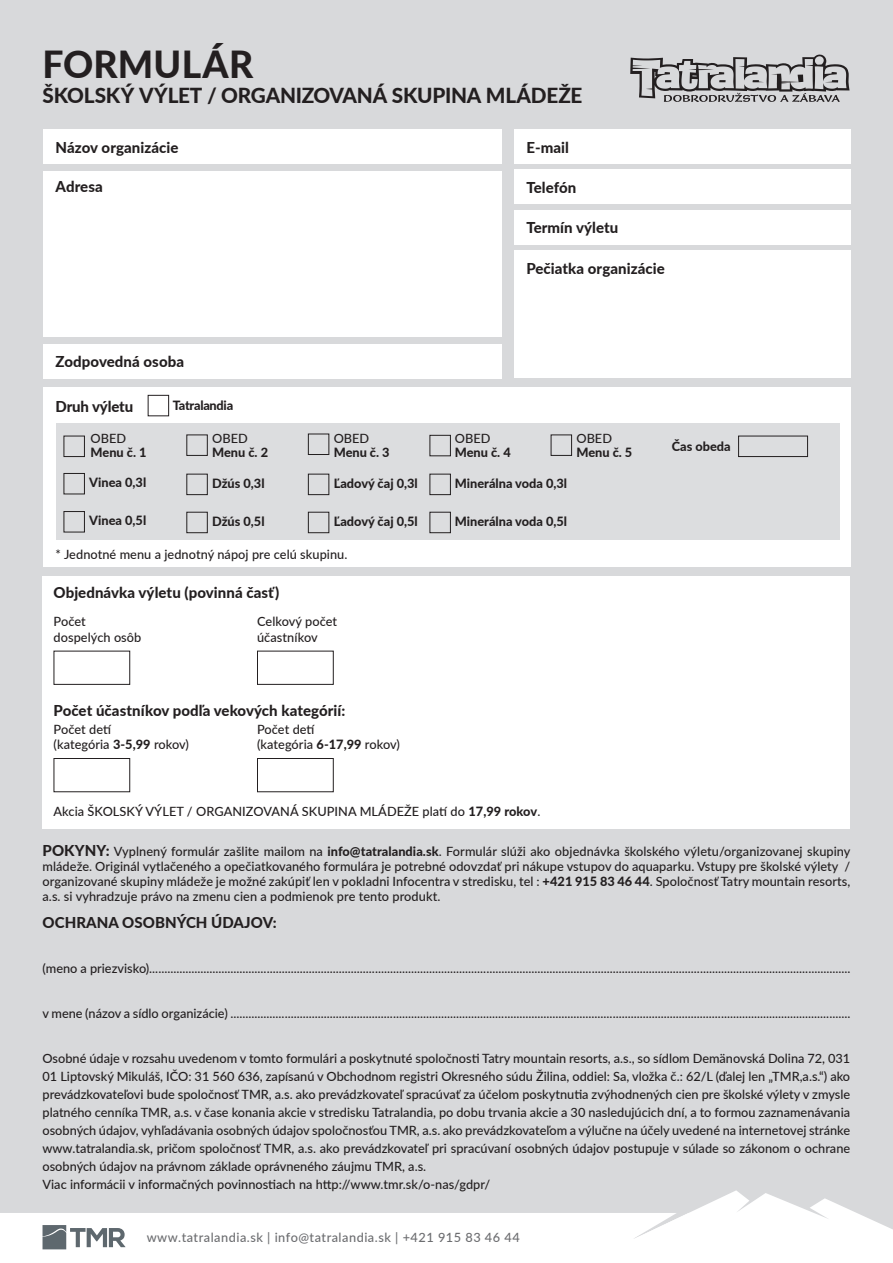
<style>
.page{position:relative;width:893px;height:1263px;background:#d8d9db}
.page>*{position:absolute;margin:0;border:0;box-sizing:border-box;transform-origin:0 0}
.t1{font:800 37.35px "Lato";letter-spacing:.005em;color:#231f20}
.t2{font:800 20.7px "Lato";letter-spacing:-.01em;color:#231f20}
.t3{font:800 15px "Lato";letter-spacing:.005em;color:#231f20}
.t4{font:500 12.75px/15.3px "Lato";color:#231f20}
.t5{font:800 12.75px "Lato";color:#231f20}
.t6{font:500 12.75px "Lato";letter-spacing:.04em;color:#6c6d70}
.t7{font:800 12.75px "Lato";letter-spacing:-.02em;color:#231f20}
.s1{font-weight:800}
.s2{font-weight:800;font-size:15px}
</style>
<div class="page">
<svg style="left:0;top:1190px;width:893px;height:73px"></svg>
<div style="left:43px;top:387px;width:807px;height:179px;background:#fff"></div>
<svg style="left:630px;top:54px;width:219px;height:48px"></svg>
<div style="left:43px;top:130px;width:459px;height:34px;background:#fff"></div>
<div style="left:514px;top:130px;width:336px;height:34px;background:#fff"></div>
<div style="left:514px;top:170px;width:336px;height:34px;background:#fff"></div>
<div style="left:514px;top:210px;width:336px;height:34px;background:#fff"></div>
<div style="left:514px;top:250px;width:336px;height:128px;background:#fff"></div>
<div style="left:43px;top:171px;width:459px;height:165px;background:#fff"></div>
<div style="left:43px;top:344px;width:459px;height:34px;background:#fff"></div>
<div style="left:148px;top:395px;width:21px;height:21px;border:1px solid #231f20"></div>
<div style="left:43px;top:577px;width:807px;height:252px;background:#fff"></div>
<div style="left:54px;top:651px;width:76px;height:34px;border:1px solid #231f20"></div>
<div style="left:54px;top:758px;width:76px;height:34px;border:1px solid #231f20"></div>
<div style="left:257px;top:651px;width:77px;height:34px;border:1px solid #231f20"></div>
<div style="left:56px;top:423px;width:783px;height:117px;background:#dcdddf"></div>
<div style="left:64px;top:436px;width:21px;height:21px;border:1px solid #231f20"></div>
<div style="left:308px;top:434px;width:21px;height:21px;border:1px solid #231f20"></div>
<div style="left:738px;top:436px;width:70px;height:21px;border:1px solid #231f20"></div>
<div style="left:186px;top:434px;width:22px;height:22px;border:1px solid #231f20"></div>
<div style="left:429px;top:435px;width:22px;height:21px;border:1px solid #231f20"></div>
<div style="left:551px;top:434px;width:21px;height:22px;border:1px solid #231f20"></div>
<div style="left:64px;top:473px;width:21px;height:21px;border:1px solid #231f20"></div>
<div style="left:186px;top:474px;width:22px;height:21px;border:1px solid #231f20"></div>
<div style="left:429px;top:474px;width:22px;height:21px;border:1px solid #231f20"></div>
<div style="left:308px;top:474px;width:21px;height:21px;border:1px solid #231f20"></div>
<div style="left:64px;top:511px;width:21px;height:21px;border:1px solid #231f20"></div>
<div style="left:186px;top:512px;width:22px;height:21px;border:1px solid #231f20"></div>
<div style="left:429px;top:512px;width:22px;height:21px;border:1px solid #231f20"></div>
<div style="left:308px;top:512px;width:21px;height:21px;border:1px solid #231f20"></div>
<div style="left:257px;top:758px;width:77px;height:34px;border:1px solid #231f20"></div>
<h1 class="t1" style="left:43px;top:36px;width:212px">FORMULÁR</h1>
<h2 class="t2" style="left:43px;top:80px;width:541px">ŠKOLSKÝ VÝLET / ORGANIZOVANÁ SKUPINA MLÁDEŽE</h2>
<p class="t3" style="left:56px;top:136px;width:124px">Názov organizácie</p>
<p class="t3" style="left:56px;top:175px;width:49px">Adresa</p>
<p class="t3" style="left:56px;top:350px;width:130px">Zodpovedná osoba</p>
<p class="t3" style="left:56px;top:395px;width:79px">Druh výletu</p>
<p class="t7" style="left:173px;top:396px;width:62px">Tatralandia</p>
<p class="t4" style="left:91px;top:430px;width:37px">OBED</p>
<p class="t5" style="left:91px;top:443px;width:57px">Menu č. 1</p>
<p class="t4" style="left:212px;top:430px;width:37px">OBED</p>
<p class="t5" style="left:212px;top:443px;width:57px">Menu č. 2</p>
<p class="t4" style="left:334px;top:430px;width:37px">OBED</p>
<p class="t5" style="left:334px;top:443px;width:57px">Menu č. 3</p>
<p class="t3" style="left:526px;top:136px;width:44px">E-mail</p>
<p class="t3" style="left:526px;top:176px;width:51px">Telefón</p>
<p class="t3" style="left:526px;top:217px;width:93px">Termín výletu</p>
<p class="t3" style="left:526px;top:257px;width:140px">Pečiatka organizácie</p>
<p class="t4" style="left:455px;top:430px;width:37px">OBED</p>
<p class="t5" style="left:455px;top:443px;width:57px">Menu č. 4</p>
<p class="t4" style="left:576px;top:430px;width:37px">OBED</p>
<p class="t5" style="left:576px;top:443px;width:57px">Menu č. 5</p>
<p class="t5" style="left:672px;top:437px;width:60px">Čas obeda</p>
<p class="t5" style="left:89px;top:473px;width:58px">Vinea 0,3l</p>
<p class="t5" style="left:212px;top:474px;width:54px">Džús 0,3l</p>
<p class="t5" style="left:334px;top:474px;width:85px">Ľadový čaj 0,3l</p>
<p class="t5" style="left:455px;top:474px;width:114px">Minerálna voda 0,3l</p>
<p class="t5" style="left:89px;top:511px;width:58px">Vinea 0,5l</p>
<p class="t5" style="left:212px;top:512px;width:54px">Džús 0,5l</p>
<p class="t5" style="left:334px;top:512px;width:85px">Ľadový čaj 0,5l</p>
<p class="t5" style="left:455px;top:512px;width:114px">Minerálna voda 0,5l</p>
<p class="t4" style="left:56px;top:546px;width:293px">* Jednotné menu a jednotný nápoj pre celú skupinu.</p>
<p class="t3" style="left:54px;top:581px;width:227px">Objednávka výletu (povinná časť)</p>
<p class="t4" style="left:54px;top:614px;width:89px">Počet dospelých osôb</p>
<p class="t4" style="left:257px;top:614px;width:82px">Celkový počet účastníkov</p>
<p class="t3" style="left:54px;top:700px;width:293px">Počet účastníkov podľa vekových kategórií:</p>
<p class="t4" style="left:54px;top:721px;width:137px">Počet detí<br>(kategória <span class="s1">3-5,99</span> rokov)</p>
<p class="t4" style="left:257px;top:721px;width:144px">Počet detí<br>(kategória <span class="s1">6-17,99</span> rokov)</p>
<p class="t4" style="left:54px;top:803px;width:488px">Akcia ŠKOLSKÝ VÝLET / ORGANIZOVANÁ SKUPINA MLÁDEŽE platí do <span class="s1">17,99 rokov</span>.</p>
<p class="t4" style="left:43px;top:843px;width:809px;text-align:justify"><span class="s2">POKYNY:</span> Vyplnený formulár zašlite mailom na <span class="s1">info@tatralandia.sk</span>. Formulár slúži ako objednávka školského výletu/organizovanej skupiny mládeže. Originál vytlačeného a opečiatkovaného formulára je potrebné odovzdať pri nákupe vstupov do aquaparku. Vstupy pre školské výlety / organizované skupiny mládeže je možné zakúpiť len v pokladni Infocentra v stredisku, tel : <span class="s1">+421 915 83 46 44</span>. Spoločnosť Tatry mountain resorts, a.s. si vyhradzuje právo na zmenu cien a podmienok pre tento produkt.</p>
<p class="t3" style="left:43px;top:912px;width:236px">OCHRANA OSOBNÝCH ÚDAJOV:</p>
<p class="t4" style="left:43px;top:961px;width:809px">(meno a priezvisko).........................................................................................................................................................................................................................................</p>
<p class="t4" style="left:43px;top:1005px;width:809px">v mene (názov a sídlo organizácie) ..............................................................................................................................................................................................................</p>
<p class="t4" style="left:43px;top:1049px;width:809px;line-height:18px">Osobné údaje v rozsahu uvedenom v tomto formulári a poskytnuté spoločnosti Tatry mountain resorts, a.s., so sídlom Demänovská Dolina 72, 031<br>01 Liptovský Mikuláš, IČO: 31 560 636, zapísanú v Obchodnom registri Okresného súdu Žilina, oddiel: Sa, vložka č.: 62/L (ďalej len „TMR,a.s.“) ako prevádzkovateľovi bude spoločnosť TMR, a.s. ako prevádzkovateľ spracúvať za účelom poskytnutia zvýhodnených cien pre školské výlety v zmysle platného cenníka TMR, a.s. v čase konania akcie v stredisku Tatralandia, po dobu trvania akcie a 30 nasledujúcich dní, a to formou zaznamenávania osobných údajov, vyhľadávania osobných údajov spoločnosťou TMR, a.s. ako prevádzkovateľom a výlučne na účely uvedené na internetovej stránke www.tatralandia.sk, pričom spoločnosť TMR, a.s. ako prevádzkovateľ pri spracúvaní osobných údajov postupuje v súlade so zákonom o ochrane osobných údajov na právnom základe oprávneného záujmu TMR, a.s.<br>Viac informácii v informačných povinnostiach na http://www.tmr.sk/o-nas/gdpr/</p>
<p class="t6" style="left:147px;top:1228px;width:375px">www.tatralandia.sk | info@tatralandia.sk | +421 915 83 46 44</p>
</div>
